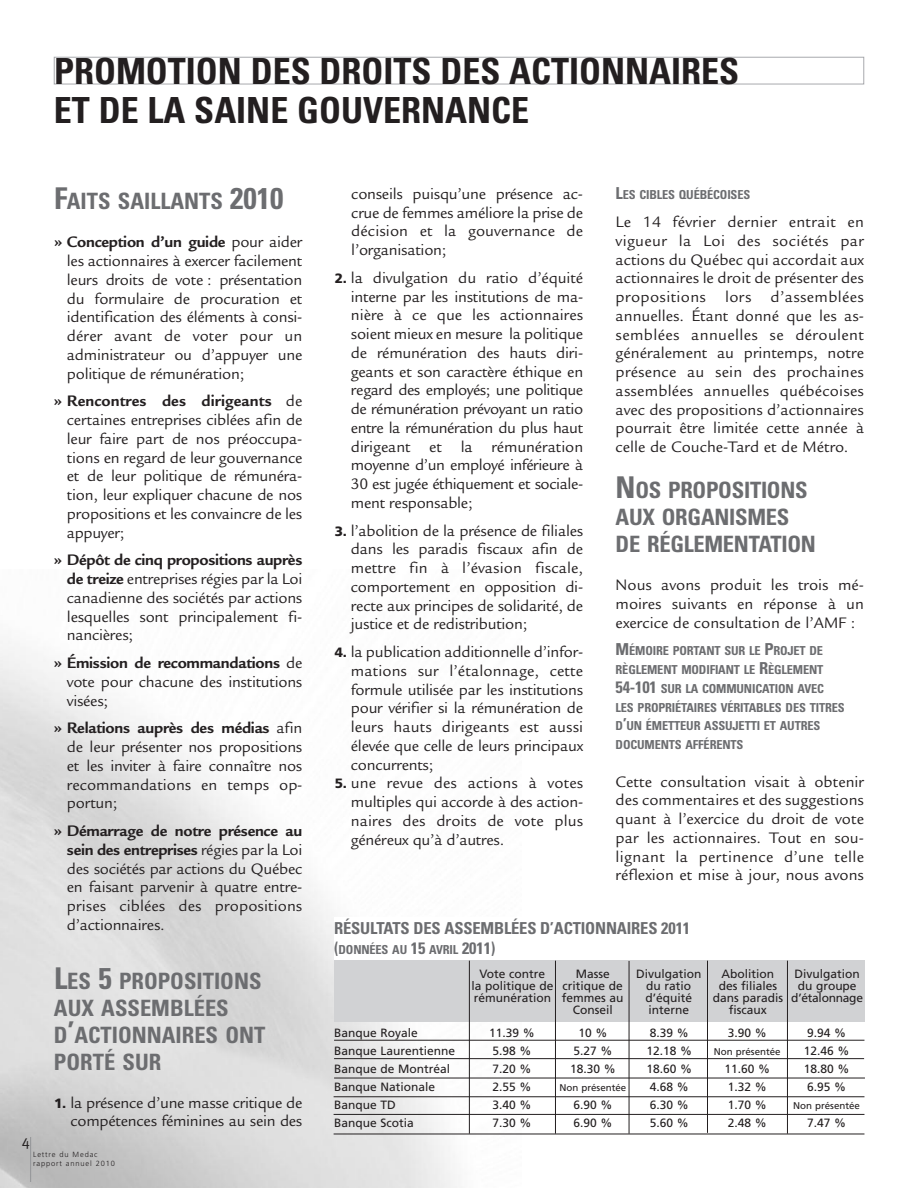
<style>
.page{position:relative;width:918px;height:1188px;background:#fff}
.page>*{position:absolute;margin:0;border:0;box-sizing:border-box;transform-origin:0 0}
.t1{font:700 condensed 36px/39px "Univers";color:#231f20}
.t2{font:700 condensed 22.5px/27px "Univers";color:#6c6d70}
.t3{font:16.5px/18.8px "Legacy Sans";letter-spacing:-.015em;color:#231f20;text-align:justify}
.t4{font:700 condensed 16.5px "Univers";letter-spacing:-.01em;color:#6c6d70}
.t5{font:15px "Meta Plus Normal";color:#231f20}
.t6{font:700 condensed 12.3px/18.8px "Univers";letter-spacing:-.01em;color:#6c6d70}
.t7{font:12px/18px "Frutiger";color:#231f20}
.t8{font:9.75px "Frutiger";color:#231f20}
.t9{font:300 7.5px/9px "Frutiger";letter-spacing:.11em;color:#231f20}
.s1{font-size:30px}
.s2{font-weight:700}
.s3{font-family:"Frutiger";font-weight:900;font-size:13.5px}
.s4{font-size:16.5px}
</style>
<div class="page">
<hr style="left:30px;top:1137px;width:1px;height:45px;background:#939598">
<div style="left:54px;top:57px;width:810px;height:27px;border:1px solid #a8a9ad"></div>
<div style="left:334px;top:961px;width:530px;height:61px;background:#d1d2d4"></div>
<hr style="left:334px;top:1040px;width:530px;height:1px;background:#231f20">
<hr style="left:334px;top:1058px;width:530px;height:1px;background:#231f20">
<hr style="left:334px;top:1078px;width:531px;height:1px;background:#231f20">
<hr style="left:334px;top:1096px;width:530px;height:1px;background:#231f20">
<hr style="left:334px;top:1114px;width:530px;height:1px;background:#231f20">
<hr style="left:334px;top:1134px;width:530px;height:1px;background:#231f20">
<hr style="left:469px;top:961px;width:1px;height:173px;background:#231f20">
<hr style="left:555px;top:961px;width:1px;height:173px;background:#231f20">
<hr style="left:629px;top:961px;width:1px;height:173px;background:#231f20">
<hr style="left:707px;top:961px;width:1px;height:172px;background:#231f20">
<hr style="left:787px;top:961px;width:1px;height:173px;background:#231f20">
<h1 class="t1" style="left:54px;top:55px;width:687px">PROMOTION DES DROITS DES ACTIONNAIRES<br>ET DE LA SAINE GOUVERNANCE</h1>
<p class="t5" style="left:22px;top:1132px;width:10px">4</p>
<h2 class="t2" style="left:54px;top:190px;width:231px"><span class="s1">F</span>AITS SAILLANTS <span class="s1">2010</span></h2>
<p class="t3" style="left:67px;top:234px;width:237px;text-indent:-13px"><span class="s2">» Conception d’un guide</span> pour aider les actionnaires à exercer facilement leurs droits de vote : présentation du formulaire de procuration et identification des éléments à consi&shy;dérer avant de voter pour un administrateur ou d’appuyer une politique de rémunération;</p>
<p class="t3" style="left:67px;top:393px;width:237px;text-indent:-13px"><span class="s2">» Rencontres des dirigeants</span> de certaines entreprises ciblées afin de leur faire part de nos préoccupa&shy;tions en regard de leur gouvernance et de leur politique de rémunéra&shy;tion, leur expliquer chacune de nos propositions et les convaincre de les appuyer;</p>
<p class="t3" style="left:67px;top:552px;width:237px;text-indent:-13px"><span class="s2">» Dépôt de cinq propositions auprès de treize</span> entreprises régies par la Loi canadienne des sociétés par actions lesquelles sont principalement fi&shy;nancières;</p>
<p class="t3" style="left:67px;top:655px;width:237px;text-indent:-13px"><span class="s2">» Émission de recommandations</span> de vote pour chacune des institutions visées;</p>
<p class="t3" style="left:67px;top:720px;width:237px;text-indent:-13px"><span class="s2">» Relations auprès des médias</span> afin de leur présenter nos propositions et les inviter à faire connaître nos recommandations en temps op&shy;portun;</p>
<p class="t3" style="left:67px;top:823px;width:237px;text-indent:-13px"><span class="s2">» Démarrage de notre présence au sein des entreprises</span> régies par la Loi des sociétés par actions du Québec en faisant parvenir à quatre entre&shy;prises ciblées des propositions d’actionnaires.</p>
<h2 class="t2" style="left:54px;top:970px;width:213px"><span class="s1">L</span>ES <span class="s1">5</span> PROPOSITIONS<br>AUX ASSEMBLÉES<br>D<span class="s1">’</span>ACTIONNAIRES ONT<br>PORTÉ SUR</h2>
<p class="t3" style="left:54px;top:1095px;width:250px;text-align:right"><span class="s3">1.</span> la présence d’une masse critique de compétences féminines au sein des</p>
<p class="t9" style="left:33px;top:1151px;width:83px">Lettre du Medac rapport annuel 2010</p>
<p class="t3" style="left:351px;top:186px;width:233px">conseils puisqu’une présence ac&shy;crue de femmes améliore la prise de décision et la gouvernance de l’organisation;</p>
<p class="t3" style="left:351px;top:270px;width:234px;text-indent:-16px"><span class="s3">2.</span> la divulgation du ratio d’équité interne par les institutions de ma&shy;nière à ce que les actionnaires soient mieux en mesure la politique de rémunération des hauts diri&shy;geants et son caractère éthique en regard des employés; une politique de rémunération prévoyant un ratio entre la rémunération du plus haut dirigeant et la rémunération moyenne d’un employé inférieure à 30 est jugée éthiquement et sociale&shy;ment responsable;</p>
<p class="t3" style="left:351px;top:523px;width:234px;text-indent:-16px"><span class="s3">3.</span> l’abolition de la présence de filiales dans les paradis fiscaux afin de mettre fin à l’évasion fiscale, comportement en opposition di&shy;recte aux principes de solidarité, de justice et de redistribution;</p>
<p class="t3" style="left:351px;top:644px;width:234px;text-indent:-16px"><span class="s3">4.</span> la publication additionnelle d’infor&shy;mations sur l’étalonnage, cette formule utilisée par les institutions pour vérifier si la rémunération de leurs hauts dirigeants est aussi élevée que celle de leurs principaux concurrents;</p>
<p class="t3" style="left:351px;top:775px;width:234px;text-indent:-16px"><span class="s3">5.</span> une revue des actions à votes multiples qui accorde à des action&shy;naires des droits de vote plus généreux qu’à d’autres.</p>
<p class="t6" style="left:616px;top:187px;width:136px"><span class="s4">L</span>ES CIBLES QUÉBÉCOISES</p>
<p class="t3" style="left:616px;top:214px;width:250px">Le 14 février dernier entrait en vigueur la Loi des sociétés par actions du Québec qui accordait aux actionnaires le droit de présenter des propositions lors d’assemblées annuelles. Étant donné que les as&shy;semblées annuelles se déroulent généralement au printemps, notre présence au sein des prochaines assemblées annuelles québécoises avec des propositions d’actionnaires pourrait être limitée cette année à celle de Couche-Tard et de Métro.</p>
<h2 class="t2" style="left:616px;top:478px;width:202px"><span class="s1">N</span>OS PROPOSITIONS<br>AUX ORGANISMES<br>DE RÉGLEMENTATION</h2>
<p class="t3" style="left:616px;top:577px;width:250px">Nous avons produit les trois mé&shy;moires suivants en réponse à un exercice de consultation de l’AMF :</p>
<p class="t6" style="left:616px;top:643px;width:231px"><span class="s4">M</span>ÉMOIRE PORTANT SUR LE <span class="s4">P</span>ROJET DE<br>RÈGLEMENT MODIFIANT LE <span class="s4">R</span>ÈGLEMENT<br><span class="s4">54-101</span> SUR LA COMMUNICATION AVEC<br>LES PROPRIÉTAIRES VÉRITABLES DES TITRES<br>D<span class="s4">’</span>UN ÉMETTEUR ASSUJETTI ET AUTRES<br>DOCUMENTS AFFÉRENTS</p>
<p class="t3" style="left:616px;top:774px;width:250px">Cette consultation visait à obtenir des commentaires et des suggestions quant à l’exercice du droit de vote par les actionnaires. Tout en sou&shy;lignant la pertinence d’une telle réflexion et mise à jour, nous avons</p>
<p class="t4" style="left:334px;top:922px;width:358px">RÉSULTATS DES ASSEMBLÉES D’ACTIONNAIRES 2011</p>
<p class="t6" style="left:334px;top:942px;width:163px"><span class="s4">(</span>DONNÉES AU <span class="s4">15</span> AVRIL <span class="s4">2011)</span></p>
<p class="t7" style="left:471px;top:969px;width:84px;line-height:12px;text-align:center">Vote contre<br>la politique de rémunération</p>
<p class="t7" style="left:562px;top:969px;width:63px;line-height:12px;text-align:center">Masse critique de femmes au<br>Conseil</p>
<p class="t7" style="left:636px;top:969px;width:67px;line-height:12px;text-align:center">Divulgation du ratio d’équité interne</p>
<p class="t7" style="left:713px;top:969px;width:72px;line-height:12px;text-align:center">Abolition des filiales dans paradis fiscaux</p>
<p class="t7" style="left:791px;top:969px;width:73px;line-height:12px;text-align:center">Divulgation du groupe d’étalonnage</p>
<p class="t7" style="left:334px;top:1024px;width:123px">Banque Royale<br>Banque Laurentienne<br>Banque de Montréal<br>Banque Nationale<br>Banque TD<br>Banque Scotia</p>
<p class="t7" style="left:489px;top:1024px;width:47px">11.39 %<br>5.98 %<br>7.20 %<br>2.55 %<br>3.40 %<br>7.30 %</p>
<p class="t7" style="left:570px;top:1024px;width:47px;text-align:center">10 %<br>5.27 %<br>18.30 %</p>
<p class="t8" style="left:560px;top:1083px;width:68px">Non présentée</p>
<p class="t7" style="left:573px;top:1096px;width:41px">6.90 %<br>6.90 %</p>
<p class="t7" style="left:646px;top:1024px;width:47px">8.39 %<br>12.18 %<br>18.60 %<br>4.68 %<br>6.30 %<br>5.60 %</p>
<p class="t7" style="left:728px;top:1024px;width:41px">3.90 %</p>
<p class="t8" style="left:714px;top:1047px;width:68px">Non présentée</p>
<p class="t7" style="left:724px;top:1060px;width:47px">11.60 %<br>1.32 %<br>1.70 %<br>2.48 %</p>
<p class="t7" style="left:804px;top:1024px;width:47px">9.94 %<br>12.46 %<br>18.80 %<br>6.95 %</p>
<p class="t8" style="left:793px;top:1101px;width:68px">Non présentée</p>
<p class="t7" style="left:807px;top:1114px;width:41px">7.47 %</p>
</div>
